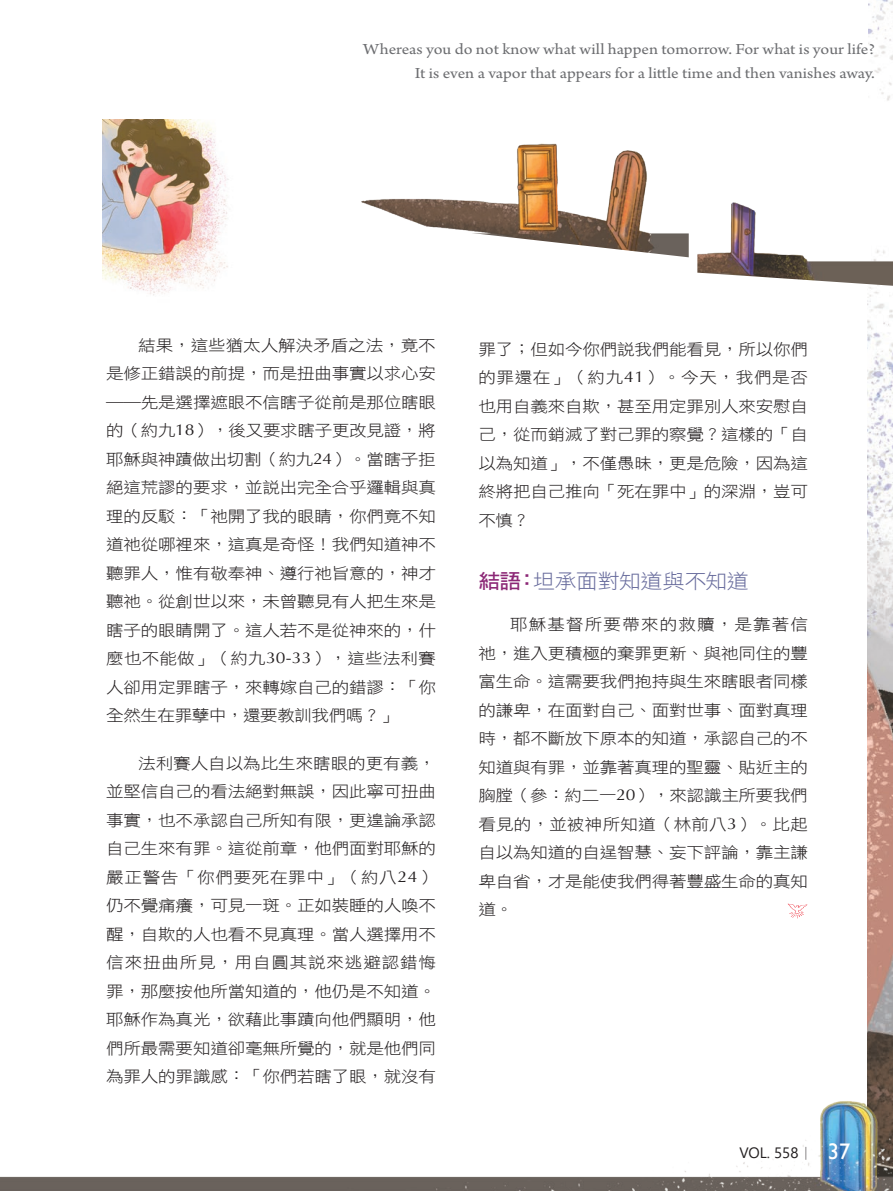
<style>
.page{position:relative;width:893px;height:1191px;background:#fff}
.page>*{position:absolute;margin:0;border:0;box-sizing:border-box;transform-origin:0 0}
.t1{font:22.5px "Gill Sans";color:#fff}
.大標{font:20.25px "DF Hei W3 WIN BF";letter-spacing:-.02em;color:#676b9c;scale:1.08 1}
.Normal經文{font:16.2px/24px "Arno Pro";color:#6c6d70;text-align:right;scale:1.11 1}
.t2{font:15.75px/28.5px "DF Hei W3 WIN BF";letter-spacing:-.01em;color:#231f20;text-align:justify;scale:1.11 1}
.t3{font:15px "Segoe UI";color:#231f20}
.s1{font-family:"Optima"}
.s2{font-family:"DF Hei W7 WIN BF";color:#8c2876}
.s3{font-family:"Adobe Ming Std";font-weight:300}
</style>
<div class="page">
<svg style="left:788px;top:903px;width:19px;height:15px"></svg>
<img style="left:867px;top:287px;width:26px;height:773px">
<img style="left:361px;top:143px;width:328px;height:114px">
<img style="left:697px;top:202px;width:196px;height:84px">
<img style="left:102px;top:119px;width:127px;height:177px">
<img style="left:868px;top:0;width:25px;height:101px">
<img style="left:0;top:1060px;width:893px;height:131px">
<p class="Normal經文" style="left:363px;top:38px;width:463px">Whereas you do not know what will happen tomorrow. For what is your life?<br>It is even a vapor that appears for a little time and then vanishes away.</p>
<p class="t2" style="left:106px;top:330px;width:298px;text-indent:32px">結果，這些猶太人解決矛盾之法，竟不是修正錯誤的前提，而是扭曲事實以求心安――先是選擇遮眼不信瞎子從前是那位瞎眼的（約九<span class="s1">18</span>），後又要求瞎子更改見證，將耶穌與神蹟做出切割（約九<span class="s1">24</span>）。當瞎子拒絕這荒謬的要求，並說出完全合乎邏輯與真理的反駁：「祂開了我的眼睛，你們竟不知道祂從哪裡來，這真是奇怪！我們知道神不聽罪人，惟有敬奉神、遵行祂旨意的，神才聽祂。從創世以來，未曾聽見有人把生來是瞎子的眼睛開了。這人若不是從神來的，什麼也不能做」（約九<span class="s1">30-33</span>），這些法利賽人卻用定罪瞎子，來轉嫁自己的錯謬：「你全然生在罪孽中，還要教訓我們嗎？」</p>
<p class="t2" style="left:106px;top:749px;width:298px;text-indent:32px">法利賽人自以為比生來瞎眼的更有義，並堅信自己的看法絕對無誤，因此寧可扭曲事實，也不承認自己所知有限，更遑論承認自己生來有罪。這從前章，他們面對耶穌的嚴正警告「你們要死在罪中」（約八<span class="s1">24</span>）仍不覺痛癢，可見一斑。正如裝睡的人喚不醒，自欺的人也看不見真理。當人選擇用不信來扭曲所見，用自圓其說來逃避認錯悔罪，那麼按他所當知道的，他仍是不知道。耶穌作為真光，欲藉此事蹟向他們顯明，他們所最需要知道卻毫無所覺的，就是他們同為罪人的罪識感：「你們若瞎了眼，就沒有</p>
<p class="t2" style="left:478px;top:335px;width:298px">罪了；但如今你們說我們能看見，所以你們的罪還在」（約九<span class="s1">41</span>）。今天，我們是否也用自義來自欺，甚至用定罪別人來安慰自己，從而銷滅了對己罪的察覺？這樣的「自以為知道」，不僅愚昧，更是危險，因為這終將把自己推向「死在罪中」的深淵，豈可不慎？</p>
<p class="大標" style="left:478px;top:571px;width:252px"><span class="s2">結語：</span>坦承面對知道與不知道</p>
<p class="t2" style="left:478px;top:610px;width:298px;text-indent:32px">耶穌基督所要帶來的救贖，是靠著信祂，進入更積極的棄罪更新、與祂同住的豐富生命。這需要我們抱持與生來瞎眼者同樣的謙卑，在面對自己、面對世事、面對真理時，都不斷放下原本的知道，承認自己的不知道與有罪，並靠著真理的聖靈、貼近主的胸膛（參：約二一<span class="s1">20</span>），來認識主所要我們看見的，並被神所知道（林前八<span class="s1">3</span>）。比起自以為知道的自逞智慧、妄下評論，靠主謙卑自省，才是能使我們得著豐盛生命的真知道。</p>
<p class="t3" style="left:739px;top:1138px;width:75px">VOL. 558<span class="s3">｜</span></p>
<p class="t1" style="left:828px;top:1138px;width:24px">37</p>
</div>
